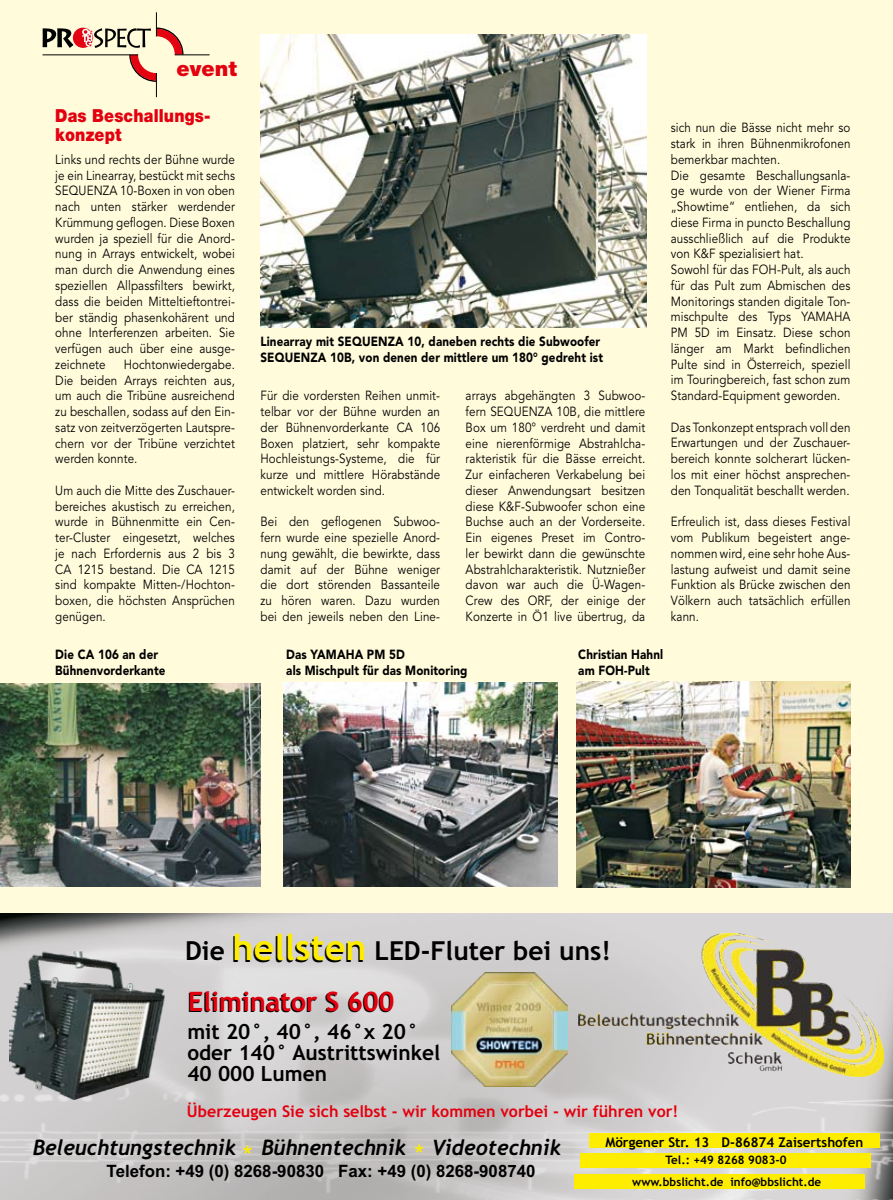
<style>
.page{position:relative;width:893px;height:1200px;background:#fff}
.page>*{position:absolute;margin:0;border:0;box-sizing:border-box;transform-origin:0 0}
.t1{font:700 26.85px "Trebuchet MS";color:#e3000f}
.t2{font:26.7px "Arial";color:#ffed00}
.t3{font:700 26.1px "Trebuchet MS";color:#000}
.t4{font:italic 700 21.3px "Trebuchet MS";color:#000}
.t5{font:900 21px "Helvetica Neue";color:#e3000f}
.t6{font:700 20.85px/20.9px "Trebuchet MS";color:#000}
.t7{font:900 18px/19.5px "Helvetica Neue";letter-spacing:.01em;color:#e3000f;scale:.88 1}
.t8{font:700 16.95px "Arial";color:#000}
.t9{font:700 16.05px "Trebuchet MS";color:#e3000f}
.t10{font:700 13.35px "Trebuchet MS";color:#000}
.t11{font:13.2px/15.8px "Avenir";letter-spacing:.01em;color:#000;text-align:justify;scale:.88 1}
.t12{font:900 13.2px/15.8px "Avenir";letter-spacing:.01em;color:#000;scale:.88 1}
.t13{font:700 11.7px "Trebuchet MS";color:#000}
.s1{font-size:35.7px;color:#ffed00}
</style>
<div class="page">
<div style="left:0;top:0;width:893px;height:1199px;background:#fffbdb"></div>
<img style="left:0;top:913px;width:893px;height:286px">
<div style="left:589px;top:1132px;width:291px;height:15px;background:#ffed00"></div>
<div style="left:580px;top:1152px;width:291px;height:14px;background:#ffed00"></div>
<div style="left:574px;top:1173px;width:290px;height:15px;background:#ffed00"></div>
<img style="left:10px;top:951px;width:154px;height:147px">
<img style="left:452px;top:972px;width:116px;height:114px">
<img style="left:579px;top:933px;width:305px;height:142px">
<hr style="left:175px;top:54px;width:35px;height:1px;background:#000">
<svg style="left:43px;top:13px;width:143px;height:84px"></svg>
<img style="left:260px;top:35px;width:386px;height:292px">
<img style="left:0;top:683px;width:261px;height:202px">
<img style="left:283px;top:682px;width:274px;height:203px">
<img style="left:577px;top:681px;width:273px;height:206px">
<h3 class="t5" style="left:177px;top:56px;width:62px">event</h3>
<h3 class="t7" style="left:55px;top:106px;width:178px">Das Beschallungs&shy;konzept</h3>
<p class="t11" style="left:55px;top:152px;width:206px">Links und rechts der Bühne wurde je ein Linearray, bestückt mit sechs SEQUENZA 10-Boxen in von oben nach unten stärker werdender Krümmung geflogen. Diese Boxen wurden ja speziell für die Anord&shy;nung in Arrays entwickelt, wobei man durch die Anwendung eines speziellen Allpassfilters bewirkt, dass die beiden Mitteltieftontrei&shy;ber ständig phasenkohärent und ohne Interferenzen arbeiten. Sie verfügen auch über eine ausge&shy;zeichnete</p>
<p class="t11" style="left:55px;top:356px;width:206px;text-indent:68px">Hochtonwiedergabe.<br>Die beiden Arrays reichten aus, um auch die Tribüne ausreichend zu beschallen, sodass auf den Ein&shy;satz von zeitverzögerten Lautspre&shy;chern vor der Tribüne verzichtet werden konnte.</p>
<p class="t11" style="left:55px;top:482px;width:206px">Um auch die Mitte des Zuschauer&shy;bereiches akustisch zu erreichen, wurde in Bühnenmitte ein Cen&shy;ter-Cluster eingesetzt, welches je nach Erfordernis aus 2 bis 3<br>CA 1215 bestand. Die CA 1215 sind kompakte Mitten-/Hochton&shy;boxen, die höchsten Ansprüchen genügen.</p>
<p class="t12" style="left:260px;top:333px;width:391px">Linearray mit SEQUENZA 10, daneben rechts die Subwoofer<br>SEQUENZA 10B, von denen der mittlere um 180° gedreht ist</p>
<p class="t11" style="left:260px;top:388px;width:206px">Für die vordersten Reihen unmit&shy;telbar vor der Bühne wurden an der Bühnenvorderkante CA 106<br>Boxen platziert, sehr kompakte Hochleistungs-Systeme, die für kurze und mittlere Hörabstände entwickelt worden sind.</p>
<p class="t11" style="left:260px;top:514px;width:206px">Bei den geflogenen Subwoo&shy;fern wurde eine spezielle Anord&shy;nung gewählt, die bewirkte, dass damit auf der Bühne weniger die dort störenden Bassanteile zu hören waren. Dazu wurden bei den jeweils neben den Line-</p>
<p class="t11" style="left:466px;top:388px;width:206px">arrays abgehängten 3 Subwoo&shy;fern SEQUENZA 10B, die mittlere Box um 180° verdreht und damit eine nierenförmige Abstrahlcha&shy;rakteristik für die Bässe erreicht.<br>Zur einfacheren Verkabelung bei dieser Anwendungsart besitzen diese K&amp;F-Subwoofer schon eine Buchse auch an der Vorderseite.<br>Ein eigenes Preset im Contro&shy;ler bewirkt dann die gewünschte Abstrahlcharakteristik. Nutznießer davon war auch die Ü-Wagen-Crew des ORF, der einige der Konzerte in Ö1 live übertrug, da</p>
<p class="t11" style="left:671px;top:120px;width:206px;text-align:left">sich nun die Bässe nicht mehr so stark in ihren Bühnenmikrofonen bemerkbar machten.<br>Die gesamte Beschallungsanla&shy;ge wurde von der Wiener Firma „Showtime“ entliehen, da sich diese Firma in puncto Beschallung ausschließlich auf die Produkte von K&amp;F spezialisiert hat.<br>Sowohl für das FOH-Pult, als auch für das Pult zum Abmischen des<br>Monitorings standen digitale Ton&shy;mischpulte des Typs YAMAHA<br>PM 5D im Einsatz. Diese schon länger am Markt befindlichen<br>Pulte sind in Österreich, speziell im Touringbereich, fast schon zum<br>Standard-Equipment geworden.</p>
<p class="t11" style="left:671px;top:419px;width:206px">Das Tonkonzept entsprach voll den Erwartungen und der Zuschauer&shy;bereich konnte solcherart lücken&shy;los mit einer höchst ansprechen&shy;den Tonqualität beschallt werden.</p>
<p class="t11" style="left:671px;top:514px;width:206px">Erfreulich ist, dass dieses Festival vom Publikum begeistert ange&shy;nommen wird, eine sehr hohe Aus&shy;lastung aufweist und damit seine Funktion als Brücke zwischen den Völkern auch tatsächlich erfüllen kann.</p>
<p class="t12" style="left:55px;top:646px;width:127px">Die CA 106 an der<br>Bühnenvorderkante</p>
<p class="t12" style="left:286px;top:646px;width:207px">Das YAMAHA PM 5D<br>als Mischpult für das Monitoring</p>
<p class="t12" style="left:578px;top:646px;width:98px">Christian Hahnl am FOH-Pult</p>
<h3 class="t3" style="left:185px;top:933px;width:427px">Die <span class="s1">hellsten</span> LED-Fluter bei uns!</h3>
<h1 class="t1" style="left:188px;top:983px;width:208px">Eliminator S 600</h1>
<h3 class="t6" style="left:187px;top:1023px;width:254px">mit 20°, 40°, 46°x 20° oder 140° Austrittswinkel<br>40 000 Lumen</h3>
<p class="t9" style="left:187px;top:1100px;width:493px">Überzeugen Sie sich selbst - wir kommen vorbei - wir führen vor!</p>
<h3 class="t4" style="left:33px;top:1133px;width:530px">Beleuchtungstechnik Bühnentechnik Videotechnik</h3>
<h2 class="t2" style="left:243px;top:1137px;width:12px">*</h2>
<h2 class="t2" style="left:414px;top:1136px;width:12px">*</h2>
<p class="t8" style="left:107px;top:1159px;width:430px">Telefon: +49 (0) 8268-90830 Fax: +49 (0) 8268-908740</p>
<p class="t10" style="left:605px;top:1132px;width:260px">Mörgener Str. 13 D-86874 Zaisertshofen</p>
<p class="t13" style="left:665px;top:1152px;width:123px">Tel.: +49 8268 9083-0</p>
<p class="t13" style="left:632px;top:1173px;width:191px">www.bbslicht.de info@bbslicht.de</p>
</div>
